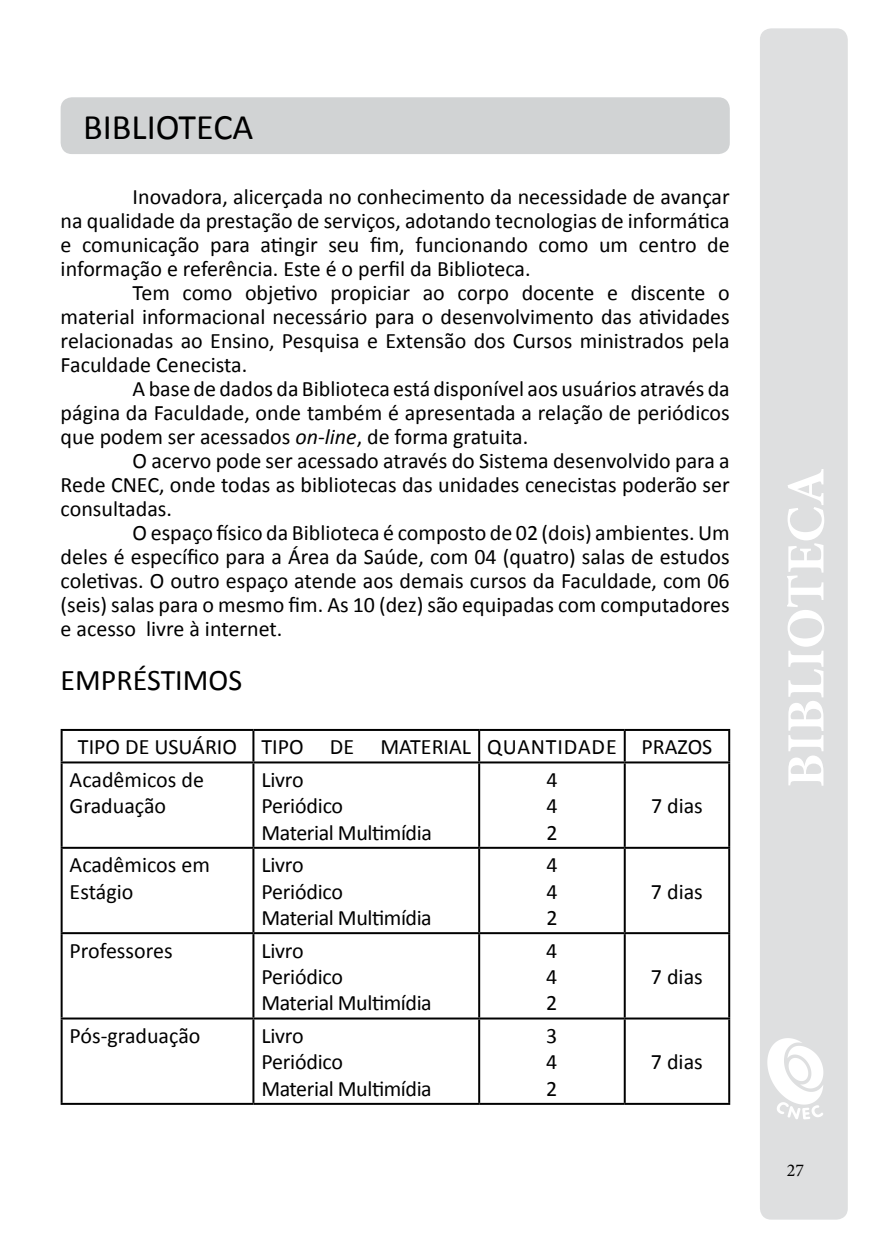
<style>
.page{position:relative;width:879px;height:1248px;background:#fff}
.page>*{position:absolute;margin:0;border:0;box-sizing:border-box;transform-origin:0 0}
.t1{font:700 54px "Minion Pro";color:#fff}
.t2{font:36px "Calibri";color:#000}
.t3{font:30px "Calibri";color:#000}
.t4{font:22px/24px "Calibri";color:#000;text-align:justify}
.t5{font:22px/26.4px "Calibri";letter-spacing:-.02em;color:#000}
.t6{font:18px "Minion Pro";color:#000}
.s1{font-style:italic}
</style>
<div class="page">
<div style="left:760px;top:28px;width:88px;height:1191px;background:#dedfe0;border-radius:11px"></div>
<svg style="left:767px;top:1038px;width:56px;height:81px"></svg>
<hr style="left:61px;top:729px;width:192px;height:2px;background:#000">
<hr style="left:61px;top:731px;width:2px;height:30px;background:#000">
<hr style="left:253px;top:729px;width:226px;height:2px;background:#000">
<hr style="left:252px;top:731px;width:2px;height:30px;background:#000">
<hr style="left:479px;top:729px;width:146px;height:2px;background:#000">
<hr style="left:478px;top:731px;width:2px;height:30px;background:#000">
<hr style="left:625px;top:729px;width:105px;height:2px;background:#000">
<hr style="left:624px;top:731px;width:2px;height:30px;background:#000">
<hr style="left:728px;top:731px;width:2px;height:30px;background:#000">
<hr style="left:61px;top:761px;width:192px;height:2px;background:#000">
<hr style="left:61px;top:763px;width:2px;height:83px;background:#000">
<hr style="left:253px;top:761px;width:226px;height:2px;background:#000">
<hr style="left:252px;top:763px;width:2px;height:83px;background:#000">
<hr style="left:479px;top:761px;width:146px;height:2px;background:#000">
<hr style="left:478px;top:763px;width:2px;height:83px;background:#000">
<hr style="left:625px;top:761px;width:105px;height:2px;background:#000">
<hr style="left:624px;top:763px;width:2px;height:83px;background:#000">
<hr style="left:728px;top:763px;width:2px;height:83px;background:#000">
<hr style="left:61px;top:846px;width:192px;height:2px;background:#000">
<hr style="left:61px;top:848px;width:2px;height:84px;background:#000">
<hr style="left:253px;top:846px;width:226px;height:2px;background:#000">
<hr style="left:252px;top:848px;width:2px;height:84px;background:#000">
<hr style="left:479px;top:846px;width:146px;height:2px;background:#000">
<hr style="left:478px;top:848px;width:2px;height:84px;background:#000">
<hr style="left:625px;top:846px;width:105px;height:2px;background:#000">
<hr style="left:624px;top:848px;width:2px;height:84px;background:#000">
<hr style="left:728px;top:848px;width:2px;height:84px;background:#000">
<hr style="left:61px;top:932px;width:192px;height:2px;background:#000">
<hr style="left:61px;top:934px;width:2px;height:83px;background:#000">
<hr style="left:253px;top:932px;width:226px;height:2px;background:#000">
<hr style="left:252px;top:934px;width:2px;height:83px;background:#000">
<hr style="left:479px;top:932px;width:146px;height:2px;background:#000">
<hr style="left:478px;top:934px;width:2px;height:83px;background:#000">
<hr style="left:625px;top:932px;width:105px;height:2px;background:#000">
<hr style="left:624px;top:934px;width:2px;height:83px;background:#000">
<hr style="left:728px;top:934px;width:2px;height:83px;background:#000">
<hr style="left:61px;top:1017px;width:192px;height:2px;background:#000">
<hr style="left:61px;top:1019px;width:2px;height:83px;background:#000">
<hr style="left:253px;top:1017px;width:226px;height:2px;background:#000">
<hr style="left:252px;top:1019px;width:2px;height:83px;background:#000">
<hr style="left:479px;top:1017px;width:146px;height:2px;background:#000">
<hr style="left:478px;top:1019px;width:2px;height:83px;background:#000">
<hr style="left:625px;top:1017px;width:105px;height:2px;background:#000">
<hr style="left:624px;top:1019px;width:2px;height:83px;background:#000">
<hr style="left:728px;top:1019px;width:2px;height:83px;background:#000">
<hr style="left:61px;top:1102px;width:192px;height:2px;background:#000">
<hr style="left:253px;top:1102px;width:226px;height:2px;background:#000">
<hr style="left:479px;top:1102px;width:146px;height:2px;background:#000">
<hr style="left:625px;top:1102px;width:105px;height:2px;background:#000">
<div style="left:61px;top:97px;width:669px;height:57px;background:#d1d3d4;border-radius:11px"></div>
<h2 class="t2" style="left:83px;top:104px;width:172px">BIBLIOTECA</h2>
<p class="t4" style="left:61px;top:184px;width:670px;text-indent:72px">Inovadora, alicerçada no conhecimento da necessidade de avançar na qualidade da prestação de serviços, adotando tecnologias de informática e comunicação para atingir seu fim, funcionando como um centro de informação e referência. Este é o perfil da Biblioteca.</p>
<p class="t4" style="left:61px;top:280px;width:670px;text-indent:72px">Tem como objetivo propiciar ao corpo docente e discente o material informacional necessário para o desenvolvimento das atividades relacionadas ao Ensino, Pesquisa e Extensão dos Cursos ministrados pela Faculdade Cenecista.</p>
<p class="t4" style="left:61px;top:376px;width:670px;text-indent:72px">A base de dados da Biblioteca está disponível aos usuários através da página da Faculdade, onde também é apresentada a relação de periódicos que podem ser acessados <span class="s1">on-line</span>, de forma gratuita.</p>
<p class="t4" style="left:61px;top:448px;width:670px;text-indent:72px">O acervo pode ser acessado através do Sistema desenvolvido para a Rede CNEC, onde todas as bibliotecas das unidades cenecistas poderão ser consultadas.</p>
<p class="t4" style="left:61px;top:520px;width:670px;text-indent:72px">O espaço físico da Biblioteca é composto de 02 (dois) ambientes. Um deles é específico para a Área da Saúde, com 04 (quatro) salas de estudos coletivas. O outro espaço atende aos demais cursos da Faculdade, com 06 (seis) salas para o mesmo fim. As 10 (dez) são equipadas com computadores e acesso livre à internet.</p>
<h3 class="t3" style="left:61px;top:661px;width:183px">EMPRÉSTIMOS</h3>
<p class="t4" style="left:70px;top:731px;width:644px;line-height:32.4px;text-indent:8px">TIPO DE USUÁRIO TIPO DE MATERIAL QUANTIDADE PRAZOS<br>Acadêmicos de</p>
<p class="t4" style="left:70px;top:794px;width:98px">Graduação</p>
<p class="t5" style="left:261px;top:766px;width:172px">Livro<br>Periódico<br>Material Multimídia</p>
<p class="t4" style="left:546px;top:766px;width:13px;line-height:26.4px">4<br>4<br>2</p>
<p class="t4" style="left:651px;top:794px;width:53px">7 dias</p>
<p class="t4" style="left:70px;top:851px;width:142px;line-height:26.4px">Acadêmicos em<br>Estágio</p>
<p class="t5" style="left:261px;top:851px;width:172px">Livro<br>Periódico<br>Material Multimídia</p>
<p class="t4" style="left:546px;top:851px;width:13px;line-height:26.4px">4<br>4<br>2</p>
<p class="t4" style="left:70px;top:938px;width:105px">Professores</p>
<p class="t5" style="left:261px;top:937px;width:172px">Livro<br>Periódico<br>Material Multimídia</p>
<p class="t4" style="left:546px;top:937px;width:13px;line-height:26.4px">4<br>4<br>2</p>
<p class="t4" style="left:70px;top:1023px;width:132px">Pós-graduação</p>
<p class="t5" style="left:261px;top:1022px;width:172px">Livro<br>Periódico<br>Material Multimídia</p>
<p class="t4" style="left:546px;top:1022px;width:13px;line-height:26.4px">3<br>4<br>2</p>
<p class="t4" style="left:651px;top:879px;width:53px">7 dias</p>
<p class="t4" style="left:651px;top:964px;width:53px">7 dias</p>
<p class="t4" style="left:651px;top:1050px;width:53px">7 dias</p>
<h1 class="t1" style="left:768px;top:787px;width:321px;rotate:-90deg">BIBLIOTECA</h1>
<p class="t6" style="left:788px;top:1157px;width:19px">27</p>
</div>
